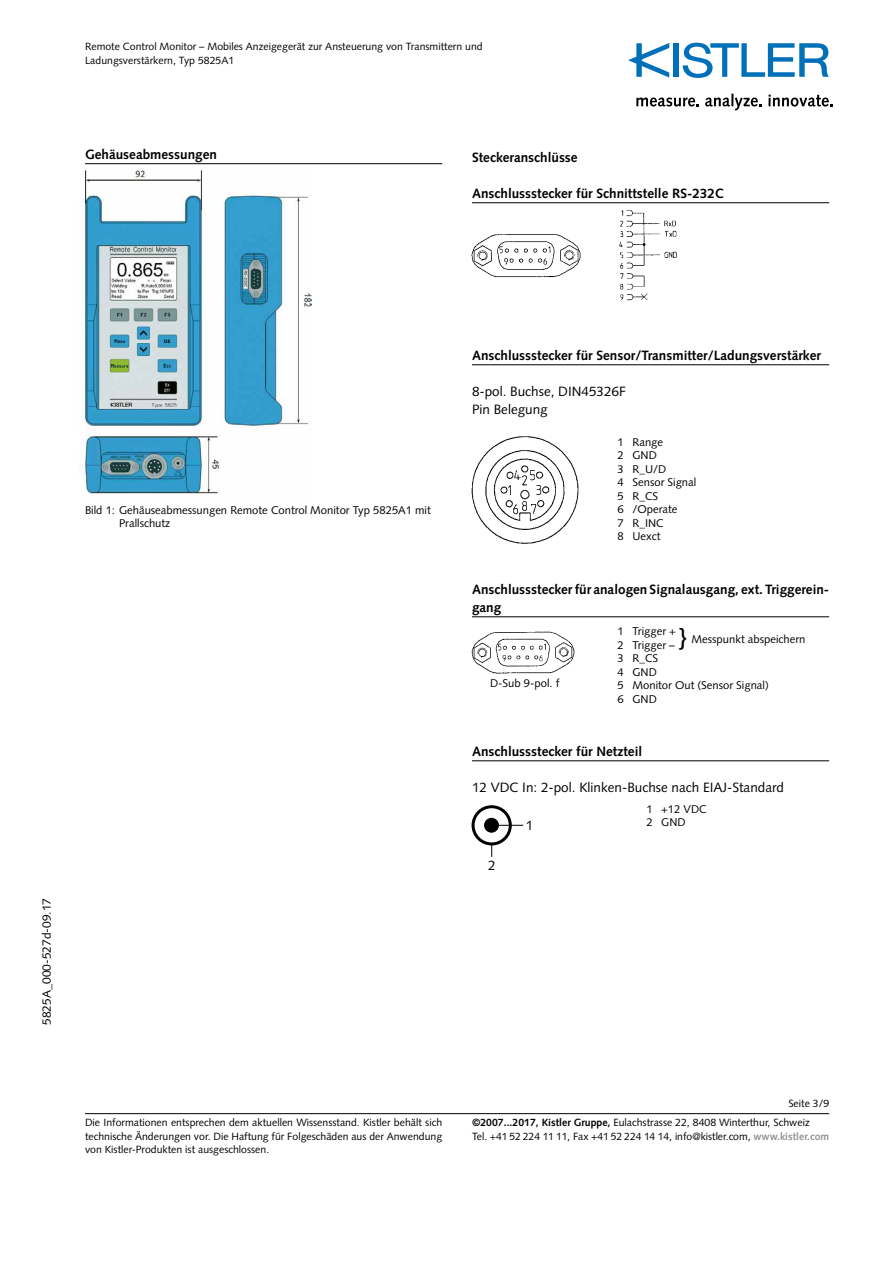
<style>
.page{position:relative;width:893px;height:1263px;background:#fff}
.page>*{position:absolute;margin:0;border:0;box-sizing:border-box;transform-origin:0 0}
.t1{font:27px "Syntax LT Std";color:#000}
.t2{font:700 13.5px/18px "Syntax LT Std";color:#000}
.t3{font:13.5px/18px "Syntax LT Std";color:#000}
.t4{font:12px "Syntax LT Std";color:#000}
.t5{font:11.25px/13.5px "Syntax LT Std";color:#000}
.t6{font:10.5px/13.5px "Syntax LT Std";color:#000}
.s1{font-weight:700}
.s2{font-weight:700;color:#929493}
</style>
<div class="page">
<hr style="left:85px;top:1113px;width:744px;height:1px;background:#000">
<div style="left:673px;top:43px;width:6px;height:34px;background:#0070ba"></div>
<svg style="left:683px;top:43px;width:146px;height:35px"></svg>
<svg style="left:628px;top:43px;width:41px;height:35px"></svg>
<svg style="left:636px;top:98px;width:63px;height:9px"></svg>
<svg style="left:705px;top:94px;width:57px;height:16px"></svg>
<svg style="left:768px;top:95px;width:65px;height:12px"></svg>
<img style="left:81px;top:170px;width:230px;height:324px">
<hr style="left:85px;top:163px;width:357px;height:1px;background:#000">
<hr style="left:472px;top:202px;width:357px;height:1px;background:#000">
<img style="left:471px;top:210px;width:206px;height:91px">
<hr style="left:472px;top:364px;width:357px;height:1px;background:#000">
<img style="left:471px;top:436px;width:108px;height:108px">
<hr style="left:472px;top:616px;width:357px;height:1px;background:#000">
<img style="left:471px;top:631px;width:104px;height:43px">
<hr style="left:472px;top:760px;width:357px;height:1px;background:#000">
<div style="left:472px;top:805px;width:40px;height:40px;border:3px solid #000;border-radius:50%"></div>
<div style="left:484px;top:818px;width:15px;height:15px;background:#000;border-radius:50%"></div>
<svg style="left:499px;top:825px;width:24px;height:1px"></svg>
<svg style="left:491px;top:843px;width:1px;height:14px"></svg>
<p class="t6" style="left:85px;top:40px;width:399px">Remote Control Monitor – Mobiles Anzeigegerät zur Ansteuerung von Transmittern und<br>Ladungsverstärkern, Typ 5825A1</p>
<p class="t2" style="left:85px;top:145px;width:133px">Gehäuseabmessungen</p>
<p class="t2" style="left:472px;top:148px;width:107px">Steckeranschlüsse</p>
<p class="t2" style="left:472px;top:184px;width:253px">Anschlussstecker für Schnittstelle RS-232C</p>
<p class="t4" style="left:39px;top:1025px;width:128px;rotate:-90deg">5825A_000-527d-09.17</p>
<p class="t5" style="left:119px;top:503px;width:313px;text-indent:-34px">Bild 1: Gehäuseabmessungen Remote Control Monitor Typ 5825A1 mit<br>Prallschutz</p>
<p class="t2" style="left:472px;top:346px;width:350px">Anschlussstecker für Sensor/Transmitter/Ladungsverstärker</p>
<p class="t3" style="left:472px;top:382px;width:155px">8-pol. Buchse, DIN45326F<br>Pin Belegung</p>
<p class="t5" style="left:618px;top:435px;width:80px">1 Range<br>2 GND<br>3 R_U/D<br>4 Sensor Signal<br>5 R_CS<br>6 /Operate<br>7 R_INC<br>8 Uexct</p>
<p class="t2" style="left:472px;top:580px;width:357px">Anschlussstecker für analogen Signalausgang, ext. Triggerein&shy;gang</p>
<p class="t5" style="left:618px;top:625px;width:153px">1 Trigger +<br>2 Trigger –<br>3 R_CS<br>4 GND<br>5 Monitor Out (Sensor Signal)<br>6 GND</p>
<h1 class="t1" style="left:678px;top:622px;width:10px">}</h1>
<p class="t5" style="left:692px;top:633px;width:115px">Messpunkt abspeichern</p>
<p class="t5" style="left:490px;top:676px;width:71px">D-Sub 9-pol. f</p>
<p class="t2" style="left:472px;top:742px;width:172px">Anschlussstecker für Netzteil</p>
<p class="t3" style="left:472px;top:778px;width:313px">12 VDC In: 2-pol. Klinken-Buchse nach EIAJ-Standard</p>
<p class="t5" style="left:646px;top:802px;width:62px">1 +12 VDC<br>2 GND</p>
<p class="t3" style="left:488px;top:856px;width:9px">2</p>
<p class="t3" style="left:526px;top:816px;width:9px">1</p>
<p class="t6" style="left:85px;top:1116px;width:359px;text-align:justify">Die Informationen entsprechen dem aktuellen Wissensstand. Kistler behält sich technische Änderungen vor. Die Haftung für Folgeschäden aus der Anwendung von Kistler-Produkten ist ausgeschlossen.</p>
<p class="t6" style="left:788px;top:1097px;width:42px">Seite 3/9</p>
<p class="t6" style="left:472px;top:1116px;width:359px"><span class="s1">©2007...2017, Kistler Gruppe,</span> Eulachstrasse 22, 8408 Winterthur, Schweiz<br>Tel. +41 52 224 11 11, Fax +41 52 224 14 14, info@kistler.com, <span class="s2">www.kistler.com</span></p>
</div>
